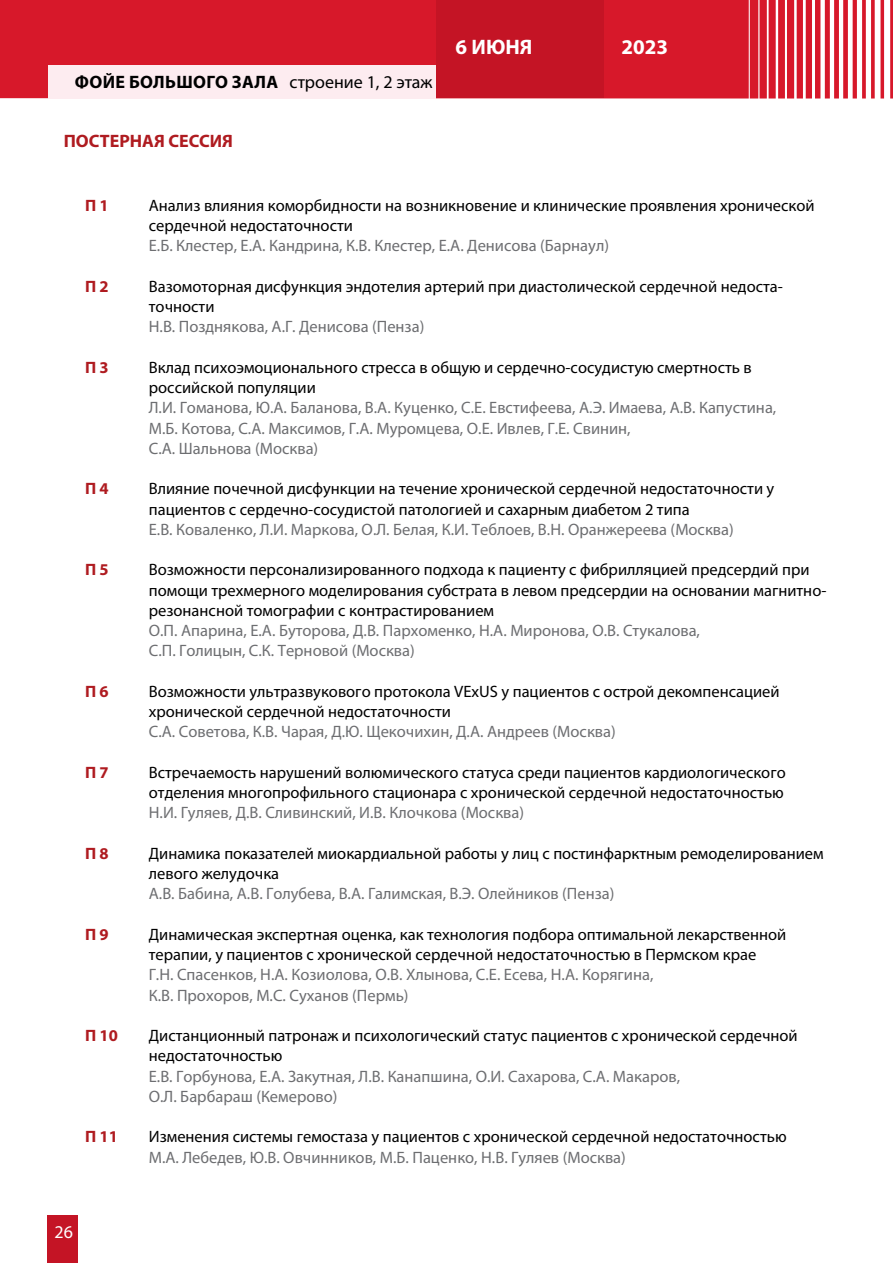
<style>
.page{position:relative;width:893px;height:1263px;background:#fff}
.page>*{position:absolute;margin:0;border:0;box-sizing:border-box;transform-origin:0 0}
.t1{font:700 21px "Myriad Pro";color:#fff}
.t2{font:700 18px "Myriad Pro";letter-spacing:.02em;color:#000}
.t3{font:700 18px "Myriad Pro";color:#af1b20}
.t4{font:18px "Myriad Pro";color:#fff}
.t5{font:16.5px/20.2px "Myriad Pro";color:#000}
.t6{font:16.5px/20.2px "Myriad Pro";color:#6d6e71}
.t7{font:700 16.5px "Myriad Pro";color:#af1b20}
.s1{font-weight:400}
</style>
<div class="page">
<svg style="left:0;top:0;width:893px;height:99px;background:#db3040"></svg>
<div style="left:436px;top:0;width:168px;height:98px;background:#c41425"></div>
<div style="left:48px;top:66px;width:388px;height:33px;background:#fdecf0"></div>
<div style="left:48px;top:1215px;width:30px;height:48px;background:#c41425"></div>
<p class="t2" style="left:75px;top:70px;width:359px">ФОЙЕ БОЛЬШОГО ЗАЛА <span class="s1">строение 1, 2 этаж</span></p>
<p class="t3" style="left:64px;top:130px;width:171px">ПОСТЕРНАЯ СЕССИЯ</p>
<p class="t1" style="left:456px;top:33px;width:78px">6 ИЮНЯ</p>
<p class="t1" style="left:621px;top:33px;width:48px">2023</p>
<p class="t7" style="left:85px;top:195px;width:25px">П 1</p>
<p class="t5" style="left:149px;top:195px;width:667px">Анализ влияния коморбидности на возникновение и клинические проявления хронической сердечной недостаточности</p>
<p class="t6" style="left:149px;top:235px;width:462px">Е.Б. Клестер, Е.А. Кандрина, К.В. Клестер, Е.А. Денисова (Барнаул)</p>
<p class="t7" style="left:85px;top:276px;width:25px">П 2</p>
<p class="t5" style="left:149px;top:276px;width:636px">Вазомоторная дисфункция эндотелия артерий при диастолической сердечной недоста&shy;точности</p>
<p class="t6" style="left:149px;top:316px;width:277px">Н.В. Позднякова, А.Г. Денисова (Пенза)</p>
<p class="t7" style="left:85px;top:357px;width:25px">П 3</p>
<p class="t5" style="left:149px;top:357px;width:604px">Вклад психоэмоционального стресса в общую и сердечно-сосудистую смертность в российской популяции</p>
<p class="t6" style="left:149px;top:397px;width:629px">Л.И. Гоманова, Ю.А. Баланова, В.А. Куценко, С.Е. Евстифеева, А.Э. Имаева, А.В. Капустина,<br>М.Б. Котова, С.А. Максимов, Г.А. Муромцева, О.Е. Ивлев, Г.Е. Свинин,<br>С.А. Шальнова (Москва)</p>
<p class="t7" style="left:85px;top:478px;width:25px">П 4</p>
<p class="t5" style="left:149px;top:478px;width:627px">Влияние почечной дисфункции на течение хронической сердечной недостаточности у пациентов с сердечно-сосудистой патологией и сахарным диабетом 2 типа</p>
<p class="t6" style="left:149px;top:519px;width:586px">Е.В. Коваленко, Л.И. Маркова, О.Л. Белая, К.И. Теблоев, В.Н. Оранжереева (Москва)</p>
<p class="t7" style="left:85px;top:559px;width:25px">П 5</p>
<p class="t5" style="left:149px;top:559px;width:679px">Возможности персонализированного подхода к пациенту с фибрилляцией предсердий при помощи трехмерного моделирования субстрата в левом предсердии на основании магнитно&shy;резонансной томографии с контрастированием</p>
<p class="t6" style="left:149px;top:620px;width:553px">О.П. Апарина, Е.А. Буторова, Д.В. Пархоменко, Н.А. Миронова, О.В. Стукалова,<br>С.П. Голицын, С.К. Терновой (Москва)</p>
<p class="t7" style="left:85px;top:681px;width:25px">П 6</p>
<p class="t5" style="left:149px;top:681px;width:632px">Возможности ультразвукового протокола VExUS у пациентов с острой декомпенсацией хронической сердечной недостаточности</p>
<p class="t6" style="left:149px;top:721px;width:468px">С.А. Советова, К.В. Чарая, Д.Ю. Щекочихин, Д.А. Андреев (Москва)</p>
<p class="t7" style="left:85px;top:762px;width:25px">П 7</p>
<p class="t5" style="left:149px;top:762px;width:638px">Встречаемость нарушений волюмического статуса среди пациентов кардиологического отделения многопрофильного стационара с хронической сердечной недостаточностью</p>
<p class="t6" style="left:149px;top:802px;width:377px">Н.И. Гуляев, Д.В. Сливинский, И.В. Клочкова (Москва)</p>
<p class="t7" style="left:85px;top:843px;width:25px">П 8</p>
<p class="t5" style="left:149px;top:843px;width:676px">Динамика показателей миокардиальной работы у лиц с постинфарктным ремоделированием левого желудочка</p>
<p class="t6" style="left:149px;top:883px;width:467px">А.В. Бабина, А.В. Голубева, В.А. Галимская, В.Э. Олейников (Пенза)</p>
<p class="t7" style="left:85px;top:924px;width:25px">П 9</p>
<p class="t5" style="left:149px;top:924px;width:639px">Динамическая экспертная оценка, как технология подбора оптимальной лекарственной терапии, у пациентов с хронической сердечной недостаточностью в Пермском крае</p>
<p class="t6" style="left:149px;top:964px;width:506px">Г.Н. Спасенков, Н.А. Козиолова, О.В. Хлынова, С.Е. Есева, Н.А. Корягина,<br>К.В. Прохоров, М.С. Суханов (Пермь)</p>
<p class="t7" style="left:85px;top:1025px;width:34px">П 10</p>
<p class="t5" style="left:149px;top:1025px;width:650px">Дистанционный патронаж и психологический статус пациентов с хронической сердечной недостаточностью</p>
<p class="t6" style="left:149px;top:1066px;width:533px">Е.В. Горбунова, Е.А. Закутная, Л.В. Канапшина, О.И. Сахарова, С.А. Макаров,<br>О.Л. Барбараш (Кемерово)</p>
<p class="t7" style="left:85px;top:1126px;width:34px">П 11</p>
<p class="t5" style="left:149px;top:1126px;width:639px">Изменения системы гемостаза у пациентов с хронической сердечной недостаточностью</p>
<p class="t6" style="left:149px;top:1147px;width:479px">М.А. Лебедев, Ю.В. Овчинников, М.Б. Паценко, Н.В. Гуляев (Москва)</p>
<p class="t4" style="left:55px;top:1220px;width:20px">26</p>
</div>
